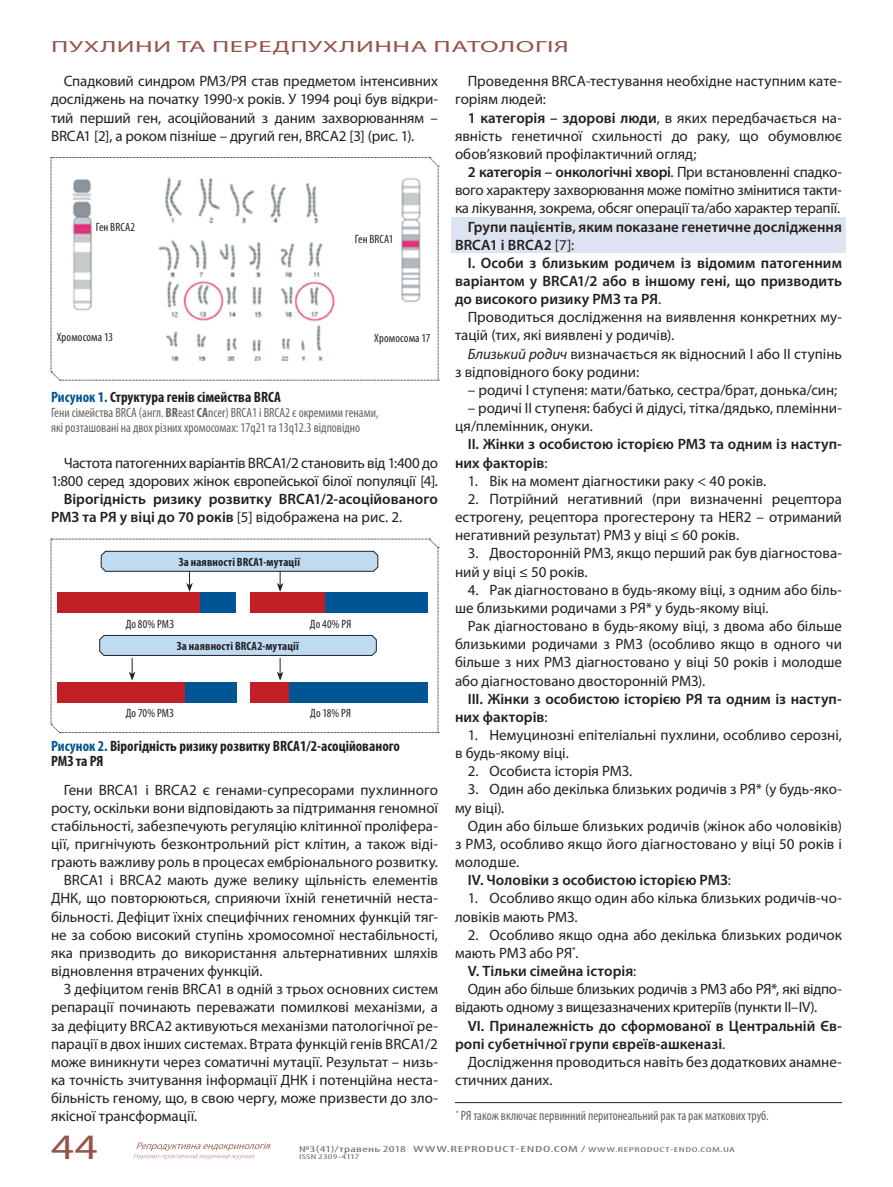
<style>
.page{position:relative;width:893px;height:1187px;background:#fff}
.page>*{position:absolute;margin:0;border:0;box-sizing:border-box;transform-origin:0 0}
.t1{font:35.85px "Myriad Pro";color:#95534b;scale:1.25 1}
.t2{font:16.2px "Myriad Pro";letter-spacing:.02em;color:#95534b;scale:1.67 1}
.t3{font:15px/18.1px "Myriad Pro";color:#231f20}
.t4{font:600 15px/18.1px "Myriad Pro";letter-spacing:.005em;color:#231f20}
.t5{font:15px/18.1px "Myriad Pro";letter-spacing:-.02em;color:#231f20;text-align:right}
.t6{font:700 condensed 15px/15px "Myriad Pro";color:#231f20}
.t7{font:condensed 13.5px/15px "Myriad Pro";color:#636366}
.t8{font:condensed 12px "Myriad Pro";letter-spacing:.01em;color:#231f20}
.t9{font:700 condensed 12px "Myriad Pro";letter-spacing:.01em;color:#231f20}
.t10{font:condensed 9px "Myriad Pro";letter-spacing:.035em;color:#6c6d70;scale:1.67 1}
.t11{font:condensed 7.2px "Myriad Pro";letter-spacing:.01em;color:#6c6d70;scale:1.67 1}
.s1{font-weight:600}
.s2{font-weight:400}
.s3{font-style:italic}
.s4{color:#005595}
.s5{font-weight:700}
.s6{font-size:7.2px}
</style>
<div class="page">
<svg style="left:133px;top:1142px;width:138px;height:17px"></svg>
<div style="left:451px;top:218px;width:394px;height:35px;background:#dde3f0"></div>
<svg style="left:51px;top:157px;width:388px;height:224px"></svg>
<div style="left:96px;top:217px;width:61px;height:19px;background:#fff"></div>
<div style="left:336px;top:229px;width:62px;height:19px;background:#fff"></div>
<div style="left:57px;top:327px;width:83px;height:19px;background:#fff"></div>
<div style="left:351px;top:328px;width:84px;height:19px;background:#fff"></div>
<hr style="left:455px;top:1102px;width:387px;height:1px;background:#231f20">
<svg style="left:51px;top:539px;width:388px;height:194px"></svg>
<p class="t2" style="left:51px;top:36px;width:311px">ПУХЛИНИ ТА ПЕРЕДПУХЛИННА ПАТОЛОГІЯ</p>
<p class="t3" style="left:51px;top:72px;width:388px;text-align:justify;text-indent:13px">Спадковий синдром РМЗ/РЯ став предметом інтенсивних досліджень на початку 1990-х років. У 1994 році був відкри&shy;тий перший ген, асоційований з даним захворюванням – BRCA1 [2], а роком пізніше – другий ген, BRCA2 [3] (рис. 1).</p>
<p class="t3" style="left:455px;top:72px;width:388px;text-indent:13px">Проведення BRCA-тестування необхідне наступним кате&shy;горіям людей:</p>
<p class="t3" style="left:455px;top:108px;width:388px;text-align:justify;text-indent:13px"><span class="s1">1 категорія – здорові люди</span>, в яких передбачається на&shy;явність генетичної схильності до раку, що обумовлює обов’язковий профілактичний огляд;</p>
<p class="t3" style="left:455px;top:163px;width:388px;text-align:justify;text-indent:13px"><span class="s1">2 категорія – онкологічні хворі</span>. При встановленні спадко&shy;вого характеру захворювання може помітно змінитися такти&shy;ка лікування, зокрема, обсяг операції та/або характер терапії.</p>
<p class="t4" style="left:455px;top:217px;width:388px;text-indent:13px">Групи пацієнтів, яким показане генетичне дослідження<br>BRCA1 і BRCA2 <span class="s2">[7]:</span></p>
<p class="t4" style="left:455px;top:253px;width:388px;text-align:justify;text-indent:13px">І. Особи з близьким родичем із відомим патогенним варіантом у BRCA1/2 або в іншому гені, що призводить до високого ризику РМЗ та РЯ<span class="s2">.</span></p>
<p class="t3" style="left:455px;top:308px;width:388px;text-indent:13px">Проводиться дослідження на виявлення конкретних му&shy;тацій (тих, які виявлені у родичів).</p>
<p class="t3" style="left:455px;top:344px;width:388px;text-indent:13px"><span class="s3">Близький родич</span> визначається як відносний І або ІІ ступінь з відповідного боку родини:</p>
<p class="t3" style="left:468px;top:380px;width:371px">– родичі І ступеня: мати/батько, сестра/брат, донька/син;</p>
<p class="t3" style="left:455px;top:399px;width:388px;text-indent:13px">– родичі ІІ ступеня: бабусі й дідусі, тітка/дядько, племінни&shy;ця/племінник, онуки.</p>
<p class="t4" style="left:455px;top:435px;width:388px;text-indent:13px">ІІ. Жінки з особистою історією РМЗ та одним із наступ&shy;них факторів<span class="s2">:</span></p>
<p class="t3" style="left:468px;top:471px;width:300px">1. Вік на момент діагностики раку &lt; 40 років.</p>
<p class="t3" style="left:455px;top:489px;width:388px;text-align:justify;text-indent:13px">2. Потрійний негативний (при визначенні рецептора естрогену, рецептора прогестерону та HER2 – отриманий негативний результат) РМЗ у віці ≤ 60 років.</p>
<p class="t3" style="left:455px;top:544px;width:388px;text-indent:13px">3. Двосторонній РМЗ, якщо перший рак був діагностова&shy;ний у віці ≤ 50 років.</p>
<p class="t3" style="left:455px;top:580px;width:388px;text-indent:13px">4. Рак діагностовано в будь-якому віці, з одним або біль&shy;ше близькими родичами з РЯ* у будь-якому віці.</p>
<p class="t3" style="left:455px;top:616px;width:388px;text-align:justify;text-indent:13px">Рак діагностовано в будь-якому віці, з двома або більше близькими родичами з РМЗ (особливо якщо в одного чи більше з них РМЗ діагностовано у віці 50 років і молодше або діагностовано двосторонній РМЗ).</p>
<p class="t4" style="left:455px;top:689px;width:388px;text-indent:13px">ІІІ. Жінки з особистою історією РЯ та одним із наступ&shy;них факторів<span class="s2">:</span></p>
<p class="t3" style="left:455px;top:725px;width:388px;text-indent:13px">1. Немуцинозні епітеліальні пухлини, особливо серозні, в будь-якому віці.</p>
<p class="t3" style="left:468px;top:762px;width:166px">2. Особиста історія РМЗ.</p>
<p class="t3" style="left:455px;top:780px;width:388px;text-indent:13px">3. Один або декілька близьких родичів з РЯ* (у будь-яко&shy;му віці).</p>
<p class="t3" style="left:468px;top:816px;width:376px">Один або більше близьких родичів (жінок або чоловіків)</p>
<p class="t3" style="left:455px;top:834px;width:388px">з РМЗ, особливо якщо його діагностовано у віці 50 років і</p>
<p class="t3" style="left:455px;top:852px;width:66px">молодше.</p>
<p class="t4" style="left:468px;top:870px;width:265px">IV. Чоловіки з особистою історією РМЗ<span class="s2">:</span></p>
<p class="t3" style="left:455px;top:889px;width:388px;text-indent:13px">1. Особливо якщо один або кілька близьких родичів-чо&shy;ловіків мають РМЗ.</p>
<p class="t3" style="left:468px;top:925px;width:376px">2. Особливо якщо одна або декілька близьких родичок</p>
<p class="t3" style="left:455px;top:943px;width:125px">мають РМЗ або РЯ<sup>*</sup>.</p>
<p class="t4" style="left:468px;top:961px;width:170px">V. Тільки сімейна історія<span class="s2">:</span></p>
<p class="t5" style="left:468px;top:979px;width:376px">Один або більше близьких родичів з РМЗ або РЯ*, які відпо-</p>
<p class="t5" style="left:455px;top:997px;width:364px">відають одному з вищезазначених критеріїв (пункти II–IV).</p>
<p class="t4" style="left:455px;top:1015px;width:388px;text-indent:13px">VІ. Приналежність до сформованої в Центральній Єв&shy;ропі субетнічної групи євреїв-ашкеназі<span class="s2">.</span></p>
<p class="t3" style="left:455px;top:1052px;width:388px;text-indent:13px">Дослідження проводиться навіть без додаткових анамне&shy;стичних даних.</p>
<p class="t8" style="left:96px;top:220px;width:41px">Ген BRCA2</p>
<p class="t8" style="left:355px;top:232px;width:40px">Ген BRCA1</p>
<p class="t8" style="left:57px;top:329px;width:58px">Хромосома 13</p>
<p class="t8" style="left:374px;top:331px;width:58px">Хромосома 17</p>
<p class="t6" style="left:51px;top:389px;width:232px"><span class="s4">Рисунок 1.</span> Структура генів сімейства BRCA</p>
<p class="t7" style="left:51px;top:405px;width:329px">Гени сімейства BRCA (англ. <span class="s5">BR</span>east <span class="s5">CA</span>ncer) BRCA1 і BRCA2 є окремими генами, які розташовані на двох різних хромосомах: 17q21 та 13q12.3 відповідно</p>
<p class="t5" style="left:51px;top:453px;width:388px">Частота патогенних варіантів BRCA1/2 становить від 1:400 до<br>1:800 серед здорових жінок європейської білої популяції [4].</p>
<p class="t4" style="left:51px;top:489px;width:388px;text-indent:13px">Вірогідність ризику розвитку BRCA1/2-асоційованого<br>РМЗ та РЯ у віці до 70 років <span class="s2">[5] відображена на рис. 2.</span></p>
<p class="t9" style="left:179px;top:554px;width:123px">За наявності BRCA1-мутації</p>
<p class="t8" style="left:126px;top:616px;width:50px">До 80% РМЗ</p>
<p class="t8" style="left:310px;top:616px;width:43px">До 40% РЯ</p>
<p class="t9" style="left:177px;top:638px;width:124px">За наявності BRCA2-мутації</p>
<p class="t8" style="left:126px;top:705px;width:49px">До 70% РМЗ</p>
<p class="t8" style="left:310px;top:705px;width:42px">До 18% РЯ</p>
<p class="t6" style="left:51px;top:738px;width:350px"><span class="s4">Рисунок 2.</span> Вірогідність ризику розвитку BRCA1/2-асоційованого<br>РМЗ та РЯ</p>
<p class="t3" style="left:64px;top:780px;width:376px">Гени BRCA1 і BRCA2 є генами-супресорами пухлинного</p>
<p class="t3" style="left:51px;top:798px;width:388px">росту, оскільки вони відповідають за підтримання геномної</p>
<p class="t3" style="left:51px;top:816px;width:388px">стабільності, забезпечують регуляцію клітинної проліфера-</p>
<p class="t3" style="left:51px;top:834px;width:388px">ції, пригнічують безконтрольний ріст клітин, а також віді-</p>
<p class="t3" style="left:51px;top:852px;width:388px">грають важливу роль в процесах ембріонального розвитку.</p>
<p class="t3" style="left:64px;top:870px;width:376px">BRCA1 і BRCA2 мають дуже велику щільність елементів</p>
<p class="t3" style="left:51px;top:889px;width:388px">ДНК, що повторюються, сприяючи їхній генетичній неста-</p>
<p class="t3" style="left:51px;top:907px;width:388px">більності. Дефіцит їхніх специфічних геномних функцій тяг-</p>
<p class="t3" style="left:51px;top:925px;width:388px">не за собою високий ступінь хромосомної нестабільності,</p>
<p class="t3" style="left:51px;top:943px;width:388px">яка призводить до використання альтернативних шляхів</p>
<p class="t3" style="left:51px;top:961px;width:213px">відновлення втрачених функцій.</p>
<p class="t3" style="left:64px;top:979px;width:376px">З дефіцитом генів BRCA1 в одній з трьох основних систем</p>
<p class="t3" style="left:51px;top:997px;width:388px">репарації починають переважати помилкові механізми, а</p>
<p class="t3" style="left:51px;top:1016px;width:388px">за дефіциту BRCA2 активуються механізми патологічної ре-</p>
<p class="t3" style="left:51px;top:1034px;width:388px">парації в двох інших системах. Втрата функцій генів BRCA1/2</p>
<p class="t3" style="left:51px;top:1052px;width:388px">може виникнути через соматичні мутації. Результат – низь-</p>
<p class="t3" style="left:51px;top:1070px;width:388px">ка точність зчитування інформації ДНК і потенційна неста-</p>
<p class="t3" style="left:51px;top:1088px;width:388px">більність геному, що, в свою чергу, може призвести до зло-</p>
<p class="t3" style="left:51px;top:1106px;width:148px">якісної трансформації.</p>
<p class="t7" style="left:456px;top:1107px;width:314px"><sup>*</sup> РЯ також включає первинний перитонеальний рак та рак маткових труб.</p>
<h1 class="t1" style="left:51px;top:1124px;width:39px">44</h1>
<p class="t10" style="left:299px;top:1142px;width:262px">№3(41)/травень 2018 WWW.REPRODUCT-ENDO.COM / <span class="s6">WWW.REPRODUCT-ENDO.COM.UA</span></p>
<p class="t11" style="left:299px;top:1152px;width:37px">ISSN 2309-4117</p>
</div>
